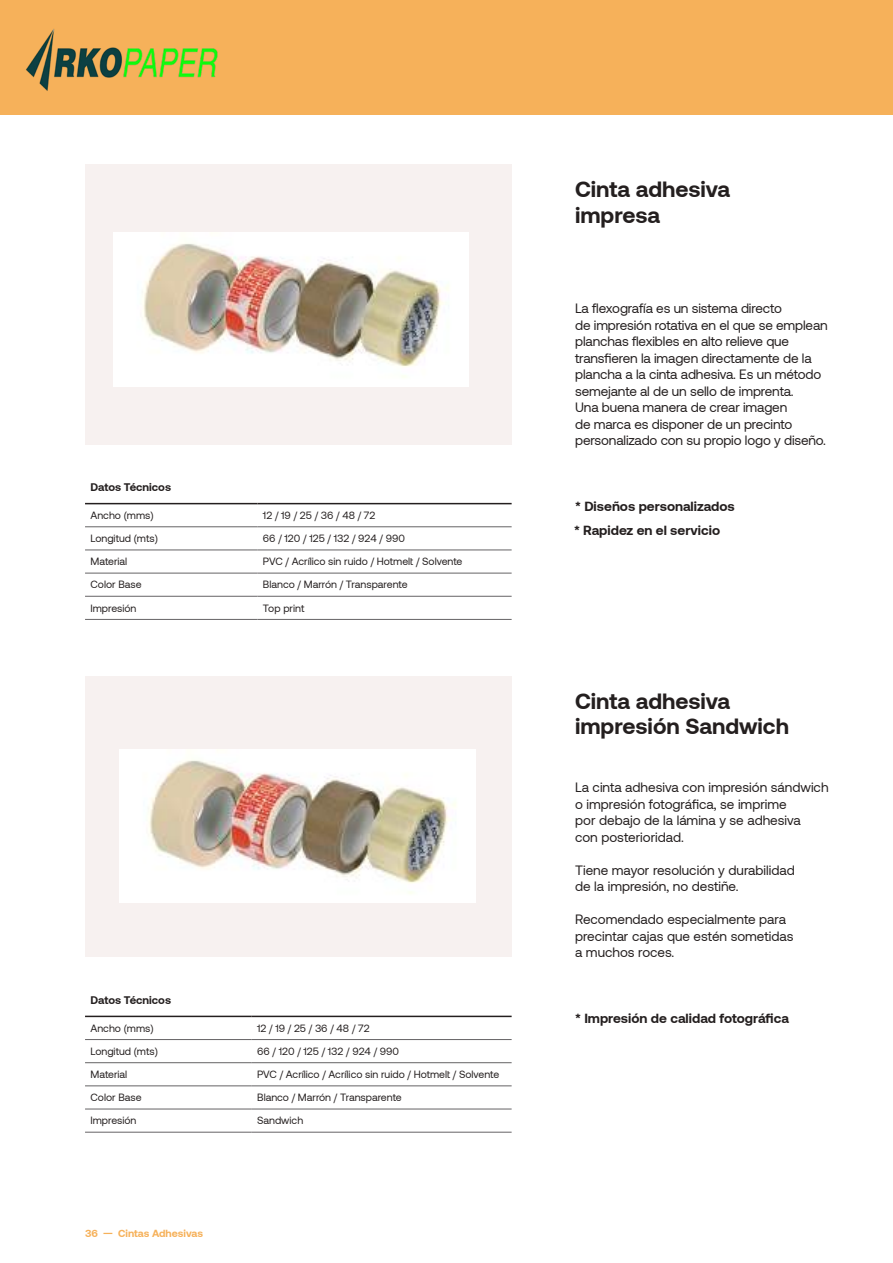
<style>
.page{position:relative;width:893px;height:1263px;background:#fff}
.page>*{position:absolute;margin:0;border:0;box-sizing:border-box;transform-origin:0 0}
.t1{font:700 22.5px/25.5px "Aeonik";color:#241f1f}
.t2{font:13.5px/16.5px "Aeonik";letter-spacing:-.01em;color:#241f1f}
.t3{font:700 13.5px "Aeonik";color:#241f1f}
.t4{font:700 11.25px "Aeonik";color:#241f1f}
.t5{font:10.5px "Aeonik";color:#241f1f}
.t6{font:700 10.5px "Aeonik";color:#f6b15a}
</style>
<div class="page">
<div style="left:85px;top:164px;width:427px;height:281px;background:#f7f1f0"></div>
<div style="left:85px;top:676px;width:427px;height:280px;background:#f7f1f0"></div>
<hr style="left:85px;top:503px;width:173px;height:1px;background:#241f1f">
<hr style="left:258px;top:503px;width:254px;height:1px;background:#241f1f">
<hr style="left:85px;top:526px;width:173px;height:1px;background:#656365">
<hr style="left:258px;top:526px;width:254px;height:1px;background:#656365">
<hr style="left:85px;top:550px;width:173px;height:1px;background:#656365">
<hr style="left:258px;top:550px;width:254px;height:1px;background:#656365">
<hr style="left:85px;top:573px;width:173px;height:1px;background:#656365">
<hr style="left:258px;top:573px;width:254px;height:1px;background:#656365">
<hr style="left:85px;top:596px;width:173px;height:1px;background:#656365">
<hr style="left:258px;top:596px;width:254px;height:1px;background:#656365">
<hr style="left:85px;top:619px;width:173px;height:1px;background:#656365">
<hr style="left:258px;top:619px;width:254px;height:1px;background:#656365">
<hr style="left:85px;top:1016px;width:167px;height:1px;background:#241f1f">
<hr style="left:252px;top:1016px;width:260px;height:1px;background:#241f1f">
<hr style="left:85px;top:1039px;width:167px;height:1px;background:#656365">
<hr style="left:252px;top:1039px;width:260px;height:1px;background:#656365">
<hr style="left:85px;top:1062px;width:167px;height:1px;background:#656365">
<hr style="left:252px;top:1062px;width:260px;height:1px;background:#656365">
<hr style="left:85px;top:1085px;width:167px;height:1px;background:#656365">
<hr style="left:252px;top:1085px;width:260px;height:1px;background:#656365">
<hr style="left:85px;top:1109px;width:167px;height:1px;background:#656365">
<hr style="left:252px;top:1109px;width:260px;height:1px;background:#656365">
<hr style="left:85px;top:1132px;width:167px;height:1px;background:#656365">
<hr style="left:252px;top:1132px;width:260px;height:1px;background:#656365">
<div style="left:0;top:0;width:893px;height:115px;background:#f6b15a"></div>
<img style="left:113px;top:233px;width:355px;height:153px">
<img style="left:120px;top:750px;width:355px;height:153px">
<img style="left:26px;top:29px;width:192px;height:62px">
<p class="t4" style="left:90px;top:481px;width:82px">Datos Técnicos</p>
<p class="t5" style="left:90px;top:509px;width:65px">Ancho (mms)</p>
<p class="t5" style="left:263px;top:509px;width:114px">12 / 19 / 25 / 36 / 48 / 72</p>
<p class="t5" style="left:90px;top:533px;width:69px">Longitud (mts)</p>
<p class="t5" style="left:263px;top:533px;width:143px">66 / 120 / 125 / 132 / 924 / 990</p>
<p class="t5" style="left:90px;top:556px;width:38px">Material</p>
<p class="t5" style="left:263px;top:556px;width:201px">PVC / Acrílico sin ruido / Hotmelt / Solvente</p>
<p class="t5" style="left:90px;top:579px;width:53px">Color Base</p>
<p class="t5" style="left:263px;top:579px;width:146px">Blanco / Marrón / Transparente</p>
<p class="t5" style="left:90px;top:602px;width:48px">Impresión</p>
<p class="t5" style="left:263px;top:602px;width:43px">Top print</p>
<p class="t4" style="left:90px;top:993px;width:82px">Datos Técnicos</p>
<p class="t5" style="left:90px;top:1022px;width:65px">Ancho (mms)</p>
<p class="t5" style="left:257px;top:1022px;width:114px">12 / 19 / 25 / 36 / 48 / 72</p>
<p class="t5" style="left:90px;top:1045px;width:69px">Longitud (mts)</p>
<p class="t5" style="left:257px;top:1045px;width:143px">66 / 120 / 125 / 132 / 924 / 990</p>
<p class="t5" style="left:90px;top:1068px;width:38px">Material</p>
<p class="t5" style="left:257px;top:1068px;width:244px">PVC / Acrílico / Acrílico sin ruido / Hotmelt / Solvente</p>
<p class="t5" style="left:90px;top:1092px;width:53px">Color Base</p>
<p class="t5" style="left:257px;top:1092px;width:146px">Blanco / Marrón / Transparente</p>
<p class="t5" style="left:90px;top:1115px;width:48px">Impresión</p>
<p class="t5" style="left:257px;top:1115px;width:48px">Sandwich</p>
<p class="t6" style="left:85px;top:1227px;width:120px">36 — Cintas Adhesivas</p>
<h1 class="t1" style="left:575px;top:176px;width:157px">Cinta adhesiva impresa</h1>
<p class="t2" style="left:575px;top:301px;width:254px">La flexografía es un sistema directo<br>de impresión rotativa en el que se emplean planchas flexibles en alto relieve que transfieren la imagen directamente de la plancha a la cinta adhesiva. Es un método semejante al de un sello de imprenta.<br>Una buena manera de crear imagen<br>de marca es disponer de un precinto personalizado con su propio logo y diseño.</p>
<p class="t3" style="left:575px;top:498px;width:161px">* Diseños personalizados</p>
<p class="t3" style="left:574px;top:522px;width:148px">* Rapidez en el servicio</p>
<h1 class="t1" style="left:575px;top:688px;width:215px">Cinta adhesiva impresión Sandwich</h1>
<p class="t2" style="left:575px;top:779px;width:255px">La cinta adhesiva con impresión sándwich o impresión fotográfica, se imprime<br>por debajo de la lámina y se adhesiva<br>con posterioridad.</p>
<p class="t2" style="left:575px;top:862px;width:221px">Tiene mayor resolución y durabilidad de la impresión, no destiñe.</p>
<p class="t2" style="left:575px;top:911px;width:220px">Recomendado especialmente para precintar cajas que estén sometidas a muchos roces.</p>
<p class="t3" style="left:575px;top:1010px;width:215px">* Impresión de calidad fotográfica</p>
</div>
